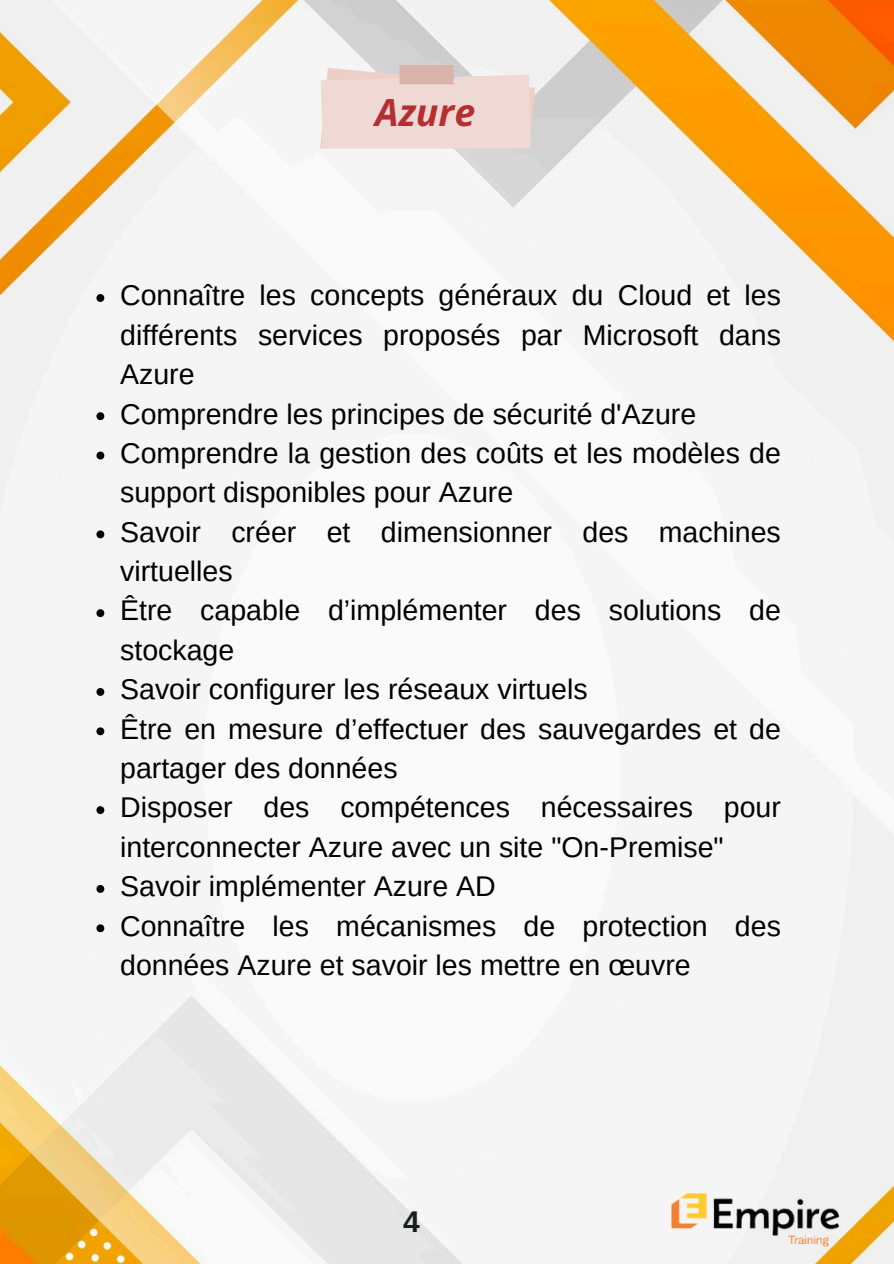
<style>
.page{position:relative;width:894px;height:1264px;background:#fff}
.page>*{position:absolute;margin:0;border:0;box-sizing:border-box;transform-origin:0 0}
.t1{font:italic 700 37.5px "Open Sans";color:#b52e31}
.t2{font:700 30px "Arimo";color:#1b1c1f}
.t3{font:28.5px/39.3px "Arimo";color:#000}
</style>
<div class="page">
<img style="left:0;top:0;width:893px;height:1263px">
<img style="left:666px;top:1158px;width:180px;height:105px">
<svg style="left:320px;top:65px;width:215px;height:83px;background:#ecd7d2"></svg>
<svg style="left:96px;top:294px;width:8px;height:8px"></svg>
<svg style="left:96px;top:412px;width:8px;height:8px"></svg>
<svg style="left:96px;top:451px;width:8px;height:8px"></svg>
<svg style="left:96px;top:530px;width:8px;height:8px"></svg>
<svg style="left:96px;top:609px;width:8px;height:8px"></svg>
<svg style="left:96px;top:688px;width:8px;height:8px"></svg>
<svg style="left:96px;top:727px;width:8px;height:8px"></svg>
<svg style="left:96px;top:806px;width:8px;height:8px"></svg>
<svg style="left:96px;top:885px;width:8px;height:7px"></svg>
<svg style="left:96px;top:924px;width:8px;height:8px"></svg>
<p class="t1" style="left:375px;top:86px;width:101px">Azure</p>
<p class="t3" style="left:120px;top:276px;width:662px;text-align:justify">Connaître les concepts généraux du Cloud et les différents services proposés par Microsoft dans Azure</p>
<p class="t3" style="left:120px;top:394px;width:577px">Comprendre les principes de sécurité d'Azure</p>
<p class="t3" style="left:120px;top:433px;width:662px">Comprendre la gestion des coûts et les modèles de support disponibles pour Azure</p>
<p class="t3" style="left:120px;top:512px;width:662px">Savoir créer et dimensionner des machines virtuelles</p>
<p class="t3" style="left:120px;top:591px;width:662px">Être capable d’implémenter des solutions de stockage</p>
<p class="t3" style="left:120px;top:669px;width:469px">Savoir configurer les réseaux virtuels</p>
<p class="t3" style="left:120px;top:709px;width:662px">Être en mesure d’effectuer des sauvegardes et de partager des données</p>
<p class="t3" style="left:120px;top:788px;width:662px">Disposer des compétences nécessaires pour interconnecter Azure avec un site "On-Premise"</p>
<p class="t3" style="left:120px;top:866px;width:377px">Savoir implémenter Azure AD</p>
<p class="t3" style="left:120px;top:906px;width:662px">Connaître les mécanismes de protection des données Azure et savoir les mettre en œuvre</p>
<p class="t2" style="left:403px;top:1205px;width:18px">4</p>
</div>
